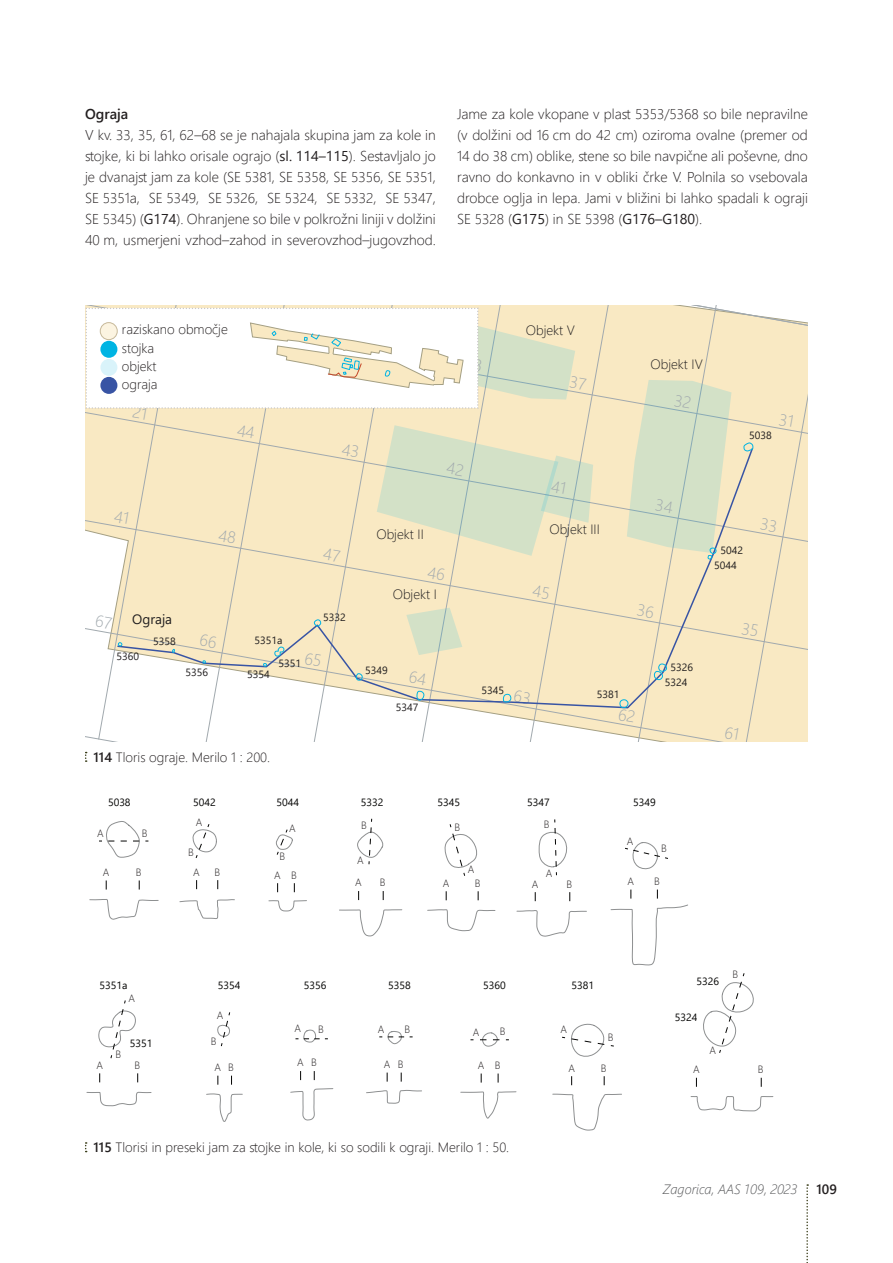
<style>
.page{position:relative;width:893px;height:1263px;background:#fff}
.page>*{position:absolute;margin:0;border:0;box-sizing:border-box;transform-origin:0 0}
.t1{font:300 14.25px/21px "Segoe UI";color:#231f20;text-align:justify}
.t2{font:600 14.25px "Segoe UI";color:#231f20}
.t3{font:300 13.5px/18.1px "Segoe UI";color:#231f20}
.t4{font:300 13.5px "Segoe UI";color:#201d1e}
.t5{font:italic 300 13.5px "Segoe UI";color:#57585a}
.t6{font:13.5px "Segoe UI";color:#201d1e}
.t7{font:600 13.5px "Segoe UI";color:#231f20}
.t8{font:10.5px/23px "Segoe UI";color:#201d1e}
.t9{font:10.5px "Segoe UI";color:#050504}
.t10{font:300 10.5px "Segoe UI";color:#231f20}
.s1{font-weight:400}
.s2{font-weight:600}
</style>
<div class="page">
<svg style="left:89px;top:899px;width:70px;height:21px"></svg>
<svg style="left:427px;top:909px;width:69px;height:22px"></svg>
<svg style="left:516px;top:910px;width:71px;height:27px"></svg>
<svg style="left:610px;top:904px;width:78px;height:62px"></svg>
<svg style="left:290px;top:1088px;width:44px;height:33px"></svg>
<svg style="left:366px;top:1089px;width:56px;height:15px"></svg>
<svg style="left:86px;top:1091px;width:66px;height:16px"></svg>
<svg style="left:206px;top:1093px;width:37px;height:29px"></svg>
<svg style="left:268px;top:900px;width:39px;height:12px"></svg>
<svg style="left:99px;top:821px;width:49px;height:37px"></svg>
<svg style="left:703px;top:973px;width:51px;height:80px"></svg>
<svg style="left:444px;top:824px;width:34px;height:52px"></svg>
<svg style="left:538px;top:819px;width:30px;height:56px"></svg>
<svg style="left:625px;top:842px;width:43px;height:28px"></svg>
<svg style="left:295px;top:1029px;width:33px;height:14px"></svg>
<svg style="left:379px;top:1031px;width:34px;height:14px"></svg>
<svg style="left:480px;top:1032px;width:29px;height:15px"></svg>
<svg style="left:562px;top:1023px;width:52px;height:34px"></svg>
<svg style="left:98px;top:1000px;width:38px;height:59px"></svg>
<svg style="left:217px;top:1012px;width:14px;height:35px"></svg>
<svg style="left:357px;top:819px;width:27px;height:45px"></svg>
<svg style="left:192px;top:824px;width:25px;height:34px"></svg>
<svg style="left:276px;top:829px;width:17px;height:26px"></svg>
<svg style="left:179px;top:880px;width:56px;height:39px"></svg>
<svg style="left:339px;top:891px;width:64px;height:46px"></svg>
<svg style="left:460px;top:1073px;width:57px;height:46px"></svg>
<svg style="left:552px;top:1076px;width:70px;height:55px"></svg>
<svg style="left:690px;top:1078px;width:84px;height:33px"></svg>
<svg style="left:85px;top:1142px;width:2px;height:10px"></svg>
<svg style="left:85px;top:752px;width:2px;height:10px"></svg>
<svg style="left:806px;top:1184px;width:2px;height:79px"></svg>
<svg style="left:85px;top:306px;width:723px;height:435px"></svg>
<p class="t2" style="left:85px;top:100px;width:45px">Ograja</p>
<p class="t1" style="left:85px;top:123px;width:352px">V kv. 33, 35, 61, 62–68 se je nahajala skupina jam za kole in stojke, ki bi lahko orisale ograjo (<span class="s1">sl. 114–115</span>). Sestavljalo jo je dvanajst jam za kole (SE 5381, SE 5358, SE 5356, SE 5351, SE 5351a, SE 5349, SE 5326, SE 5324, SE 5332, SE 5347, SE 5345) (<span class="s1">G174</span>). Ohranjene so bile v polkrožni liniji v dolžini 40 m, usmerjeni vzhod–zahod in severovzhod–jugovzhod.</p>
<p class="t1" style="left:457px;top:102px;width:352px">Jame za kole vkopane v plast 5353/5368 so bile nepravilne (v dolžini od 16 cm do 42 cm) oziroma ovalne (premer od 14 do 38 cm) oblike, stene so bile navpične ali poševne, dno ravno do konkavno in v obliki črke V. Polnila so vsebovala drobce oglja in lepa. Jami v bližini bi lahko spadali k ograji SE 5328 (<span class="s1">G175</span>) in SE 5398 (<span class="s1">G176–G180</span>).</p>
<p class="t3" style="left:122px;top:319px;width:107px">raziskano območje</p>
<p class="t4" style="left:526px;top:317px;width:51px">Objekt V</p>
<p class="t3" style="left:122px;top:337px;width:37px">stojka objekt ograja</p>
<p class="t4" style="left:650px;top:351px;width:54px">Objekt IV</p>
<p class="t8" style="left:749px;top:422px;width:24px">5038</p>
<p class="t4" style="left:376px;top:522px;width:49px">Objekt II</p>
<p class="t4" style="left:549px;top:517px;width:52px">Objekt III</p>
<p class="t8" style="left:720px;top:537px;width:24px">5042</p>
<p class="t8" style="left:714px;top:553px;width:24px">5044</p>
<p class="t4" style="left:393px;top:582px;width:46px">Objekt I</p>
<p class="t6" style="left:132px;top:606px;width:41px">Ograja</p>
<p class="t8" style="left:323px;top:605px;width:24px">5332</p>
<p class="t8" style="left:117px;top:643px;width:24px">5360</p>
<p class="t8" style="left:153px;top:628px;width:24px">5358</p>
<p class="t8" style="left:278px;top:628px;width:24px;text-indent:-24px">5351a<br>5351</p>
<p class="t8" style="left:185px;top:660px;width:24px">5356</p>
<p class="t8" style="left:247px;top:661px;width:24px">5354</p>
<p class="t8" style="left:365px;top:658px;width:24px">5349</p>
<p class="t8" style="left:482px;top:678px;width:24px">5345</p>
<p class="t8" style="left:597px;top:682px;width:24px">5381</p>
<p class="t8" style="left:671px;top:655px;width:24px">5326</p>
<p class="t8" style="left:665px;top:670px;width:24px">5324</p>
<p class="t8" style="left:396px;top:695px;width:24px">5347</p>
<p class="t3" style="left:94px;top:747px;width:178px"><span class="s2">114</span> Tloris ograje. Merilo 1 : 200.</p>
<p class="t9" style="left:108px;top:792px;width:24px">5038</p>
<p class="t9" style="left:193px;top:792px;width:24px">5042</p>
<p class="t9" style="left:276px;top:792px;width:24px">5044</p>
<p class="t9" style="left:361px;top:792px;width:24px">5332</p>
<p class="t9" style="left:438px;top:792px;width:24px">5345</p>
<p class="t9" style="left:527px;top:792px;width:24px">5347</p>
<p class="t9" style="left:633px;top:792px;width:24px">5349</p>
<p class="t10" style="left:97px;top:823px;width:8px">A</p>
<p class="t10" style="left:142px;top:824px;width:7px">B</p>
<p class="t10" style="left:196px;top:812px;width:8px">A</p>
<p class="t10" style="left:188px;top:842px;width:7px">B</p>
<p class="t10" style="left:289px;top:818px;width:8px">A</p>
<p class="t10" style="left:279px;top:846px;width:7px">B</p>
<p class="t10" style="left:103px;top:862px;width:8px">A</p>
<p class="t10" style="left:136px;top:862px;width:7px">B</p>
<p class="t10" style="left:193px;top:862px;width:8px">A</p>
<p class="t10" style="left:214px;top:862px;width:7px">B</p>
<p class="t10" style="left:274px;top:865px;width:24px">A B</p>
<p class="t10" style="left:361px;top:815px;width:7px">B</p>
<p class="t10" style="left:454px;top:818px;width:7px">B</p>
<p class="t10" style="left:544px;top:814px;width:7px">B</p>
<p class="t10" style="left:627px;top:832px;width:8px">A</p>
<p class="t10" style="left:661px;top:838px;width:7px">B</p>
<p class="t10" style="left:357px;top:851px;width:8px">A</p>
<p class="t10" style="left:468px;top:859px;width:8px">A</p>
<p class="t10" style="left:546px;top:863px;width:8px">A</p>
<p class="t10" style="left:355px;top:873px;width:8px">A</p>
<p class="t10" style="left:380px;top:873px;width:7px">B</p>
<p class="t10" style="left:443px;top:873px;width:8px">A</p>
<p class="t10" style="left:475px;top:873px;width:7px">B</p>
<p class="t10" style="left:532px;top:874px;width:8px">A</p>
<p class="t10" style="left:566px;top:874px;width:7px">B</p>
<p class="t10" style="left:628px;top:871px;width:8px">A</p>
<p class="t10" style="left:654px;top:871px;width:7px">B</p>
<p class="t9" style="left:100px;top:975px;width:29px">5351a</p>
<p class="t9" style="left:218px;top:975px;width:24px">5354</p>
<p class="t9" style="left:304px;top:975px;width:24px">5356</p>
<p class="t9" style="left:388px;top:975px;width:24px">5358</p>
<p class="t9" style="left:483px;top:975px;width:24px">5360</p>
<p class="t9" style="left:571px;top:975px;width:24px">5381</p>
<p class="t9" style="left:696px;top:972px;width:24px">5326</p>
<p class="t10" style="left:733px;top:965px;width:7px">B</p>
<p class="t10" style="left:129px;top:989px;width:8px">A</p>
<p class="t10" style="left:217px;top:1005px;width:8px">A</p>
<p class="t9" style="left:675px;top:1007px;width:24px">5324</p>
<p class="t10" style="left:115px;top:1044px;width:7px">B</p>
<p class="t9" style="left:130px;top:1033px;width:24px">5351</p>
<p class="t10" style="left:211px;top:1031px;width:7px">B</p>
<p class="t10" style="left:96px;top:1055px;width:8px">A</p>
<p class="t10" style="left:134px;top:1055px;width:7px">B</p>
<p class="t10" style="left:215px;top:1057px;width:21px">A B</p>
<p class="t10" style="left:294px;top:1018px;width:8px">A</p>
<p class="t10" style="left:318px;top:1019px;width:7px">B</p>
<p class="t10" style="left:378px;top:1019px;width:8px">A</p>
<p class="t10" style="left:404px;top:1019px;width:7px">B</p>
<p class="t10" style="left:473px;top:1022px;width:8px">A</p>
<p class="t10" style="left:500px;top:1021px;width:7px">B</p>
<p class="t10" style="left:561px;top:1019px;width:8px">A</p>
<p class="t10" style="left:608px;top:1027px;width:7px">B</p>
<p class="t10" style="left:709px;top:1040px;width:8px">A</p>
<p class="t10" style="left:297px;top:1053px;width:21px">A B</p>
<p class="t10" style="left:384px;top:1054px;width:21px">A B</p>
<p class="t10" style="left:478px;top:1055px;width:24px">A B</p>
<p class="t10" style="left:568px;top:1058px;width:8px">A</p>
<p class="t10" style="left:601px;top:1058px;width:7px">B</p>
<p class="t10" style="left:693px;top:1059px;width:8px">A</p>
<p class="t10" style="left:758px;top:1059px;width:7px">B</p>
<p class="t3" style="left:94px;top:1137px;width:417px"><span class="s2">115</span> Tlorisi in preseki jam za stojke in kole, ki so sodili k ograji. Merilo 1 : 50.</p>
<p class="t5" style="left:663px;top:1176px;width:136px">Zagorica, AAS 109, 2023</p>
<p class="t7" style="left:816px;top:1176px;width:22px">109</p>
</div>
